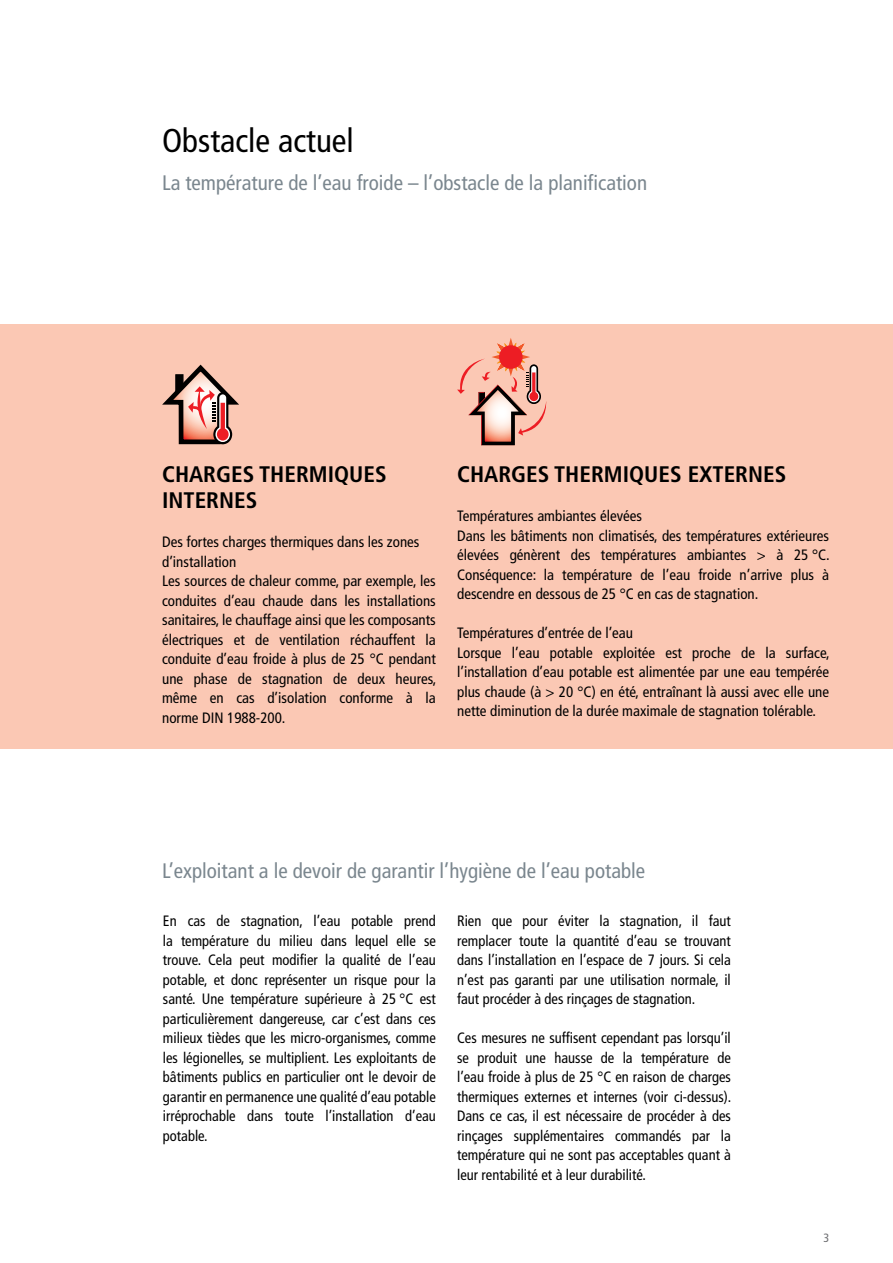
<style>
.page{position:relative;width:893px;height:1263px;background:#fff}
.page>*{position:absolute;margin:0;border:0;box-sizing:border-box;transform-origin:0 0}
.t1{font:condensed 33px "Frutiger LT Com";color:#000}
.t2{font:700 condensed 22.5px/26px "Frutiger LT Com";color:#000}
.t3{font:condensed 21px "Frutiger LT Com";color:#7a868e}
.t4{font:condensed 15px/19.5px "Frutiger LT Com";color:#000;text-align:justify}
.t5{font:condensed 12px "Frutiger LT Com";color:#6d6e71}
</style>
<div class="page">
<div style="left:0;top:324px;width:893px;height:425px;background:#fbc8b4"></div>
<svg style="left:162px;top:364px;width:77px;height:81px"></svg>
<svg style="left:457px;top:338px;width:90px;height:108px"></svg>
<p class="t1" style="left:162px;top:121px;width:193px">Obstacle actuel</p>
<p class="t3" style="left:162px;top:170px;width:487px">La température de l’eau froide – l’obstacle de la planification</p>
<p class="t2" style="left:162px;top:461px;width:226px">CHARGES THERMIQUES<br>INTERNES</p>
<p class="t4" style="left:162px;top:532px;width:259px">Des fortes charges thermiques dans les zones d’installation</p>
<p class="t4" style="left:162px;top:571px;width:276px">Les sources de chaleur comme, par exemple, les conduites d’eau chaude dans les installations sanitaires, le chauffage ainsi que les composants électriques et de ventilation réchauffent la conduite d’eau froide à plus de 25 °C pendant une phase de stagnation de deux heures, même en cas d’isolation conforme à la norme DIN 1988-200.</p>
<p class="t2" style="left:457px;top:461px;width:331px">CHARGES THERMIQUES EXTERNES</p>
<p class="t4" style="left:457px;top:506px;width:186px">Températures ambiantes élevées</p>
<p class="t4" style="left:457px;top:526px;width:374px">Dans les bâtiments non climatisés, des températures extérieures élevées génèrent des températures ambiantes &gt; à 25 °C.<br>Conséquence: la température de l’eau froide n’arrive plus à descendre en dessous de 25 °C en cas de stagnation.</p>
<p class="t4" style="left:457px;top:623px;width:177px">Températures d’entrée de l’eau</p>
<p class="t4" style="left:457px;top:643px;width:374px">Lorsque l’eau potable exploitée est proche de la surface, l’installation d’eau potable est alimentée par une eau tempérée plus chaude (à &gt; 20 °C) en été, entraînant là aussi avec elle une nette diminution de la durée maximale de stagnation tolérable.</p>
<p class="t3" style="left:162px;top:857px;width:485px">L’exploitant a le devoir de garantir l’hygiène de l’eau potable</p>
<p class="t4" style="left:163px;top:911px;width:274px">En cas de stagnation, l’eau potable prend la température du milieu dans lequel elle se trouve. Cela peut modifier la qualité de l’eau potable, et donc représenter un risque pour la santé. Une température supérieure à 25 °C est particulièrement dangereuse, car c’est dans ces milieux tièdes que les micro-organismes, comme les légionelles, se multiplient. Les exploitants de bâtiments publics en particulier ont le devoir de garantir en permanence une qualité d’eau potable irréprochable dans toute l’installation d’eau potable.</p>
<p class="t4" style="left:457px;top:911px;width:275px">Rien que pour éviter la stagnation, il faut remplacer toute la quantité d’eau se trouvant dans l’installation en l’espace de 7 jours. Si cela n’est pas garanti par une utilisation normale, il faut procéder à des rinçages de stagnation.</p>
<p class="t4" style="left:457px;top:1028px;width:276px">Ces mesures ne suffisent cependant pas lorsqu’il se produit une hausse de la température de l’eau froide à plus de 25 °C en raison de charges thermiques externes et internes (voir ci-dessus).<br>Dans ce cas, il est nécessaire de procéder à des rinçages supplémentaires commandés par la température qui ne sont pas acceptables quant à leur rentabilité et à leur durabilité.</p>
<p class="t5" style="left:823px;top:1230px;width:7px">3</p>
</div>
